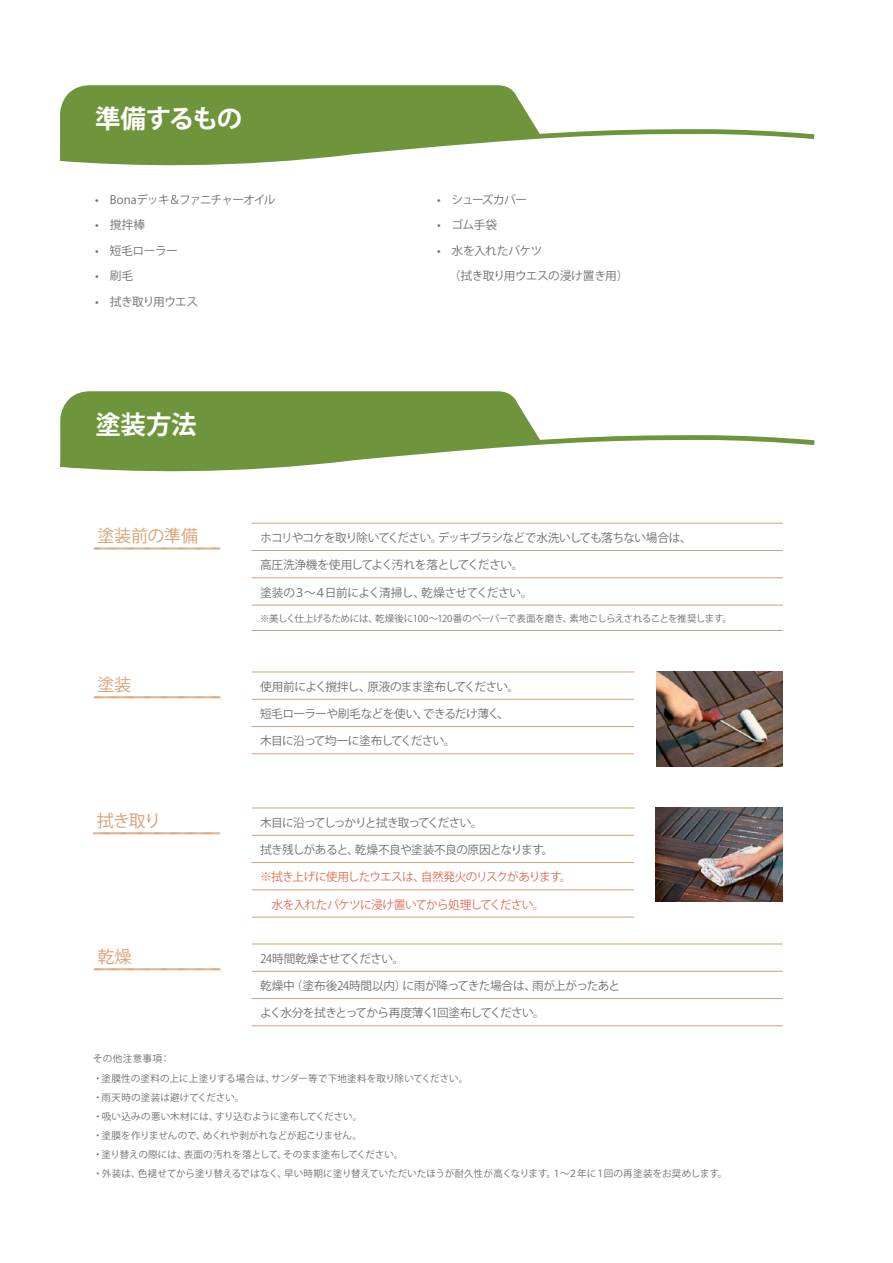
<style>
.page{position:relative;width:893px;height:1263px;background:#fff}
.page>*{position:absolute;margin:0;border:0;box-sizing:border-box;transform-origin:0 0}
.t1{font:25.5px "Koz Go Pro Bold 90 msp RKSJ H";letter-spacing:-.025em;color:#fff}
.t2{font:16.95px "Koz Go Pro Regular 90 msp RKSJ H";letter-spacing:-.02em;color:#d8a072}
.t3{font:11.7px/25.5px "Koz Go Pro Regular 90 msp RKSJ H";letter-spacing:-.055em;color:#6d6e70}
.t4{font:11.7px "Koz Go Pro Regular 90 msp RKSJ H";letter-spacing:-.035em;color:#6d6e70}
.t5{font:11.7px "Koz Go Pro Regular 90 msp RKSJ H";letter-spacing:-.065em;color:#dd6d54}
.t6{font:11.7px "Koz Go Pro Regular 90 msp RKSJ H";letter-spacing:-.075em;color:#6d6e70}
.t7{font:11.7px "Koz Go Pro Regular 90 msp RKSJ H";letter-spacing:-.085em;color:#6d6e70}
.t8{font:9.6px/19.2px "Koz Go Pro Regular 90 msp RKSJ H";letter-spacing:-.01em;color:#6d6e70}
.t9{font:9.6px "Koz Go Pro Regular 90 msp RKSJ H";letter-spacing:-.045em;color:#6d6e70}
</style>
<div class="page">
<svg style="left:59px;top:85px;width:756px;height:81px"></svg>
<img style="left:656px;top:672px;width:127px;height:94px">
<img style="left:656px;top:808px;width:126px;height:94px">
<svg style="left:94px;top:547px;width:126px;height:3px"></svg>
<svg style="left:94px;top:696px;width:126px;height:2px"></svg>
<svg style="left:93px;top:832px;width:127px;height:2px"></svg>
<svg style="left:94px;top:968px;width:126px;height:2px"></svg>
<hr style="left:252px;top:523px;width:531px;height:1px;background:#d8a072">
<hr style="left:252px;top:550px;width:531px;height:1px;background:#d8a072">
<hr style="left:252px;top:578px;width:531px;height:1px;background:#d8a072">
<hr style="left:252px;top:605px;width:531px;height:1px;background:#d8a072">
<hr style="left:252px;top:630px;width:531px;height:1px;background:#d8a072">
<hr style="left:252px;top:672px;width:382px;height:1px;background:#d8a072">
<hr style="left:252px;top:699px;width:382px;height:1px;background:#d8a072">
<hr style="left:252px;top:726px;width:382px;height:1px;background:#d8a072">
<hr style="left:252px;top:754px;width:382px;height:1px;background:#d8a072">
<hr style="left:252px;top:808px;width:382px;height:1px;background:#d8a072">
<hr style="left:252px;top:835px;width:382px;height:1px;background:#d8a072">
<hr style="left:252px;top:862px;width:382px;height:1px;background:#d8a072">
<hr style="left:252px;top:890px;width:382px;height:1px;background:#d8a072">
<hr style="left:252px;top:917px;width:382px;height:1px;background:#d8a072">
<hr style="left:252px;top:944px;width:531px;height:1px;background:#d8a072">
<hr style="left:252px;top:971px;width:531px;height:1px;background:#d8a072">
<hr style="left:252px;top:998px;width:531px;height:1px;background:#d8a072">
<hr style="left:252px;top:1026px;width:531px;height:1px;background:#d8a072">
<svg style="left:60px;top:391px;width:755px;height:81px"></svg>
<h1 class="t1" style="left:95px;top:109px;width:148px">準備するもの</h1>
<p class="t3" style="left:95px;top:188px;width:182px">• Bonaデッキ＆ファニチャーオイル</p>
<p class="t3" style="left:95px;top:214px;width:51px">• 撹拌棒</p>
<p class="t3" style="left:95px;top:239px;width:84px">• 短毛ローラー</p>
<p class="t3" style="left:95px;top:265px;width:39px">• 刷毛</p>
<p class="t3" style="left:95px;top:290px;width:104px">• 拭き取り用ウエス</p>
<h1 class="t1" style="left:96px;top:415px;width:103px">塗装方法</h1>
<p class="t6" style="left:437px;top:195px;width:91px">• シューズカバー</p>
<p class="t3" style="left:437px;top:214px;width:62px">• ゴム手袋</p>
<p class="t3" style="left:437px;top:239px;width:193px">• 水を入れたバケツ<br>　（拭き取り用ウエスの浸け置き用）</p>
<h2 class="t2" style="left:98px;top:529px;width:102px">塗装前の準備</h2>
<p class="t3" style="left:260px;top:526px;width:433px">ホコリやコケを取り除いてください。デッキブラシなどで水洗いしても落ちない場合は、</p>
<p class="t4" style="left:260px;top:561px;width:265px">高圧洗浄機を使用してよく汚れを落としてください。</p>
<p class="t3" style="left:260px;top:581px;width:274px">塗装の３～４日前によく清掃し、乾燥させてください。</p>
<p class="t9" style="left:260px;top:615px;width:473px">※美しく仕上げるためには、乾燥後に100～120番のペーパーで表面を磨き、素地ごしらえされることを推奨します。</p>
<h2 class="t2" style="left:98px;top:678px;width:35px">塗装</h2>
<p class="t3" style="left:260px;top:675px;width:261px">使用前によく撹拌し、原液のまま塗布してください。</p>
<p class="t3" style="left:260px;top:702px;width:251px">短毛ローラーや刷毛などを使い、できるだけ薄く、</p>
<p class="t3" style="left:260px;top:730px;width:197px">木目に沿って均一に塗布してください。</p>
<h2 class="t2" style="left:97px;top:814px;width:66px">拭き取り</h2>
<p class="t7" style="left:260px;top:818px;width:224px">木目に沿ってしっかりと拭き取ってください。</p>
<p class="t3" style="left:260px;top:839px;width:295px">拭き残しがあると、乾燥不良や塗装不良の原因となります。</p>
<p class="t5" style="left:260px;top:873px;width:313px">※拭き上げに使用したウエスは、自然発火のリスクがあります。</p>
<p class="t5" style="left:260px;top:900px;width:286px">　水を入れたバケツに浸け置いてから処理してください。</p>
<h2 class="t2" style="left:98px;top:950px;width:36px">乾燥</h2>
<p class="t3" style="left:260px;top:947px;width:146px">24時間乾燥させてください。</p>
<p class="t4" style="left:260px;top:981px;width:362px">乾燥中（塗布後24時間以内）に雨が降ってきた場合は、雨が上がったあと</p>
<p class="t6" style="left:260px;top:1009px;width:286px">よく水分を拭きとってから再度薄く1回塗布してください。</p>
<p class="t8" style="left:93px;top:1051px;width:636px">その他注意事項：<br>・塗膜性の塗料の上に上塗りする場合は、サンダー等で下地塗料を取り除いてください。<br>・雨天時の塗装は避けてください。<br>・吸い込みの悪い木材には、すり込むように塗布してください。<br>・塗膜を作りませんので、めくれや剥がれなどが起こりません。<br>・塗り替えの際には、表面の汚れを落として、そのまま塗布してください。<br>・外装は、色褪せてから塗り替えるではなく、早い時期に塗り替えていただいたほうが耐久性が高くなります。１～２年に１回の再塗装をお奨めします。</p>
</div>
